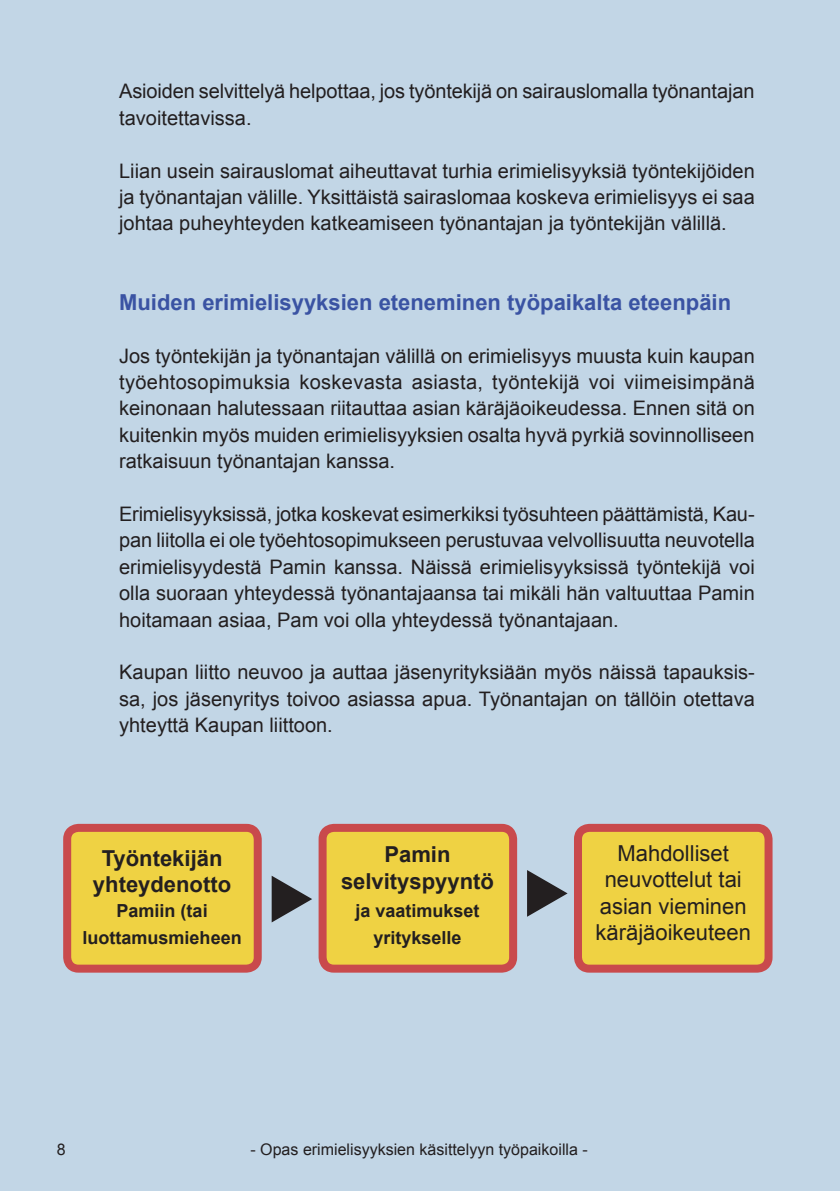
<style>
.page{position:relative;width:840px;height:1191px;background:#fff}
.page>*{position:absolute;margin:0;border:0;box-sizing:border-box;transform-origin:0 0}
.BOXI{font:22px/26.4px "Arial";color:#231f20;text-align:center}
.Väliotsikko2{font:700 22px "Arial";color:#3a53a3}
.BOXI-2{font:700 22px "Arial";color:#231f20}
.Leipäteksti{font:20px/26.4px "Arial";color:#231f20;text-align:justify}
.Boxi_3{font:700 18px "Arial";color:#231f20}
.t1{font:16px "Arial";color:#231f20}
</style>
<div class="page">
<div style="left:0;top:0;width:839px;height:1191px;background:#c2d6e6"></div>
<div style="left:67px;top:828px;width:190px;height:140px;background:#efd243;border-radius:11px"></div>
<div style="left:63px;top:824px;width:198px;height:148px;border:8px solid #c94a4c;border-radius:11px"></div>
<div style="left:322px;top:828px;width:191px;height:140px;background:#efd243;border-radius:11px"></div>
<div style="left:318px;top:824px;width:199px;height:148px;border:8px solid #c94a4c;border-radius:11px"></div>
<div style="left:577px;top:828px;width:191px;height:140px;background:#efd243;border-radius:11px"></div>
<div style="left:573px;top:824px;width:199px;height:148px;border:8px solid #c94a4c;border-radius:11px"></div>
<p class="Leipäteksti" style="left:119px;top:78px;width:636px">Asioiden selvittelyä helpottaa, jos työntekijä on sairauslomalla työnantajan tavoitettavissa.</p>
<p class="Leipäteksti" style="left:119px;top:158px;width:636px">Liian usein sairauslomat aiheuttavat turhia erimielisyyksiä työntekijöiden ja työnantajan välille. Yksittäistä sairaslomaa koskeva erimielisyys ei saa johtaa puheyhteyden katkeamiseen työnantajan ja työntekijän välillä.</p>
<p class="Väliotsikko2" style="left:119px;top:287px;width:613px">Muiden erimielisyyksien eteneminen työpaikalta eteenpäin</p>
<p class="Leipäteksti" style="left:119px;top:342px;width:637px">Jos työntekijän ja työnantajan välillä on erimielisyys muusta kuin kaupan työehtosopimuksia koskevasta asiasta, työntekijä voi viimeisimpänä keinonaan halutessaan riitauttaa asian käräjäoikeudessa. Ennen sitä on kuitenkin myös muiden erimielisyyksien osalta hyvä pyrkiä sovinnolliseen ratkaisuun työnantajan kanssa.</p>
<p class="Leipäteksti" style="left:119px;top:501px;width:637px">Erimielisyyksissä, jotka koskevat esimerkiksi työsuhteen päättämistä, Kau&shy;pan liitolla ei ole työehtosopimukseen perustuvaa velvollisuutta neuvotella erimielisyydestä Pamin kanssa. Näissä erimielisyyksissä työntekijä voi olla suoraan yhteydessä työnantajaansa tai mikäli hän valtuuttaa Pamin hoitamaan asiaa, Pam voi olla yhteydessä työnantajaan.</p>
<p class="Leipäteksti" style="left:119px;top:659px;width:636px">Kaupan liitto neuvoo ja auttaa jäsenyrityksiään myös näissä tapauksis&shy;sa, jos jäsenyritys toivoo asiassa apua. Työnantajan on tällöin otettava yhteyttä Kaupan liittoon.</p>
<p class="BOXI-2" style="left:102px;top:843px;width:122px">Työntekijän</p>
<p class="BOXI-2" style="left:93px;top:869px;width:140px">yhteydenotto</p>
<p class="Boxi_3" style="left:116px;top:898px;width:93px">Pamiin (tai</p>
<p class="Boxi_3" style="left:82px;top:925px;width:161px">luottamusmieheen</p>
<p class="BOXI-2" style="left:384px;top:840px;width:68px">Pamin</p>
<p class="BOXI-2" style="left:341px;top:866px;width:154px">selvityspyyntö</p>
<p class="Boxi_3" style="left:355px;top:898px;width:126px">ja vaatimukset</p>
<p class="Boxi_3" style="left:373px;top:925px;width:90px">yritykselle</p>
<p class="BOXI" style="left:599px;top:840px;width:148px">Mahdolliset neuvottelut tai asian vieminen</p>
<p class="BOXI" style="left:595px;top:919px;width:157px">käräjäoikeuteen</p>
<p class="t1" style="left:57px;top:1138px;width:10px">8</p>
<p class="t1" style="left:250px;top:1138px;width:338px">- Opas erimielisyyksien käsittelyyn työpaikoilla -</p>
</div>
